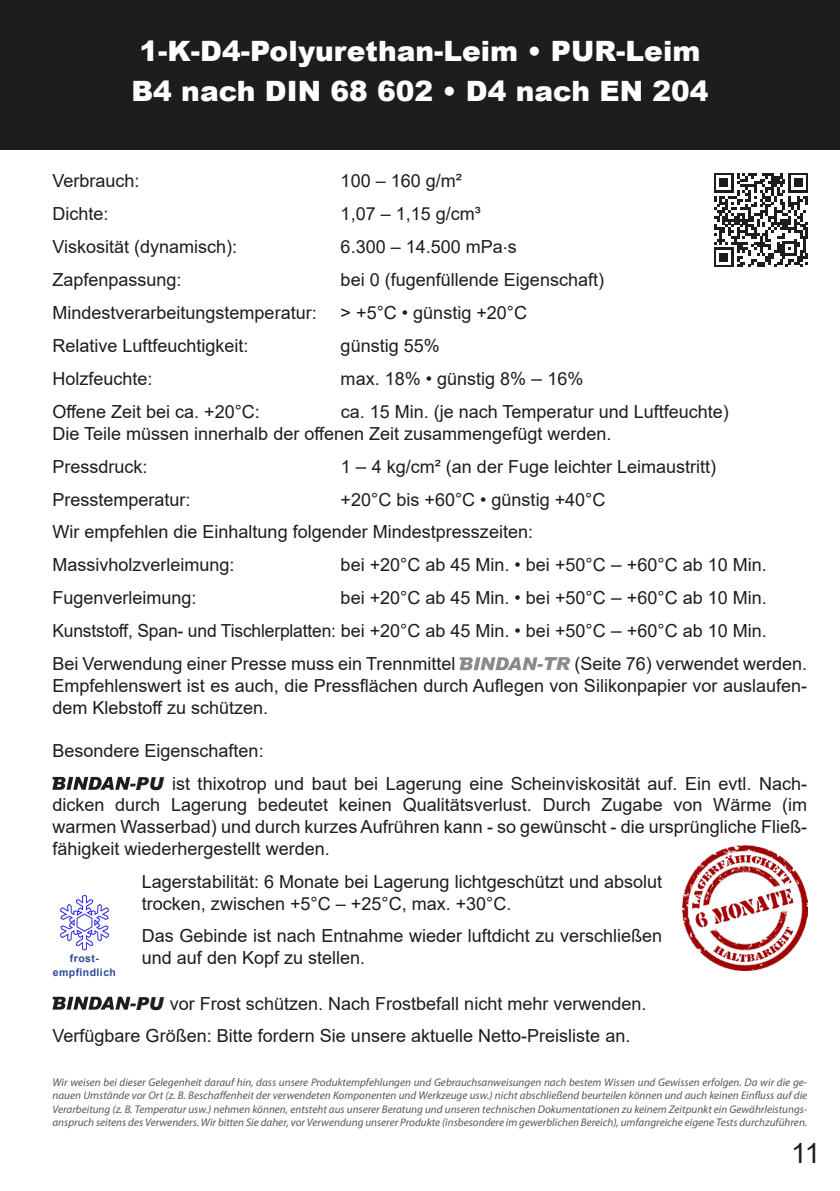
<style>
.page{position:relative;width:840px;height:1191px;background:#fff}
.page>*{position:absolute;margin:0;border:0;box-sizing:border-box;transform-origin:0 0}
.t1{font:900 28px/39.4px "Arial";color:#fff}
.t2{font:28px "Arial";color:#1d1d1b}
.t3{font:18px/21.6px "Arial";color:#1d1d1b}
.t4{font:italic 11.2px/13.4px "Myriad Pro";color:#575756;text-align:justify}
.t5{font:700 10.4px/14.2px "Arial";letter-spacing:.04em;color:#2c4a9a;text-align:center}
.s1{font-size:19px}
.s2{font-weight:900;font-style:italic;color:#888c8f}
.s3{font-weight:900;font-style:italic}
</style>
<div class="page">
<svg style="left:459px;top:657px;width:83px;height:13px"></svg>
<svg style="left:52px;top:777px;width:84px;height:12px"></svg>
<div style="left:0;top:0;width:839px;height:150px;background:#1d1d1b"></div>
<img style="left:682px;top:845px;width:124px;height:125px">
<img style="left:60px;top:894px;width:49px;height:57px">
<svg style="left:714px;top:173px;width:93px;height:94px"></svg>
<svg style="left:52px;top:996px;width:84px;height:13px"></svg>
<h1 class="t1" style="left:131px;top:31px;width:578px">1-K-D4-Polyurethan-Leim • PUR-Leim<br>B4 nach DIN 68 602 • D4 nach EN 204</h1>
<p class="t3" style="left:52px;top:170px;width:89px">Verbrauch:</p>
<p class="t3" style="left:340px;top:170px;width:123px">100 – 160 g/m²</p>
<p class="t3" style="left:52px;top:203px;width:58px">Dichte:</p>
<p class="t3" style="left:340px;top:203px;width:142px">1,07 – 1,15 g/cm³</p>
<p class="t3" style="left:52px;top:236px;width:186px">Viskosität (dynamisch):</p>
<p class="t3" style="left:340px;top:236px;width:178px">6.300 – 14.500 mPa.s</p>
<p class="t3" style="left:52px;top:269px;width:131px">Zapfenpassung:</p>
<p class="t3" style="left:340px;top:269px;width:265px">bei 0 (fugenfüllende Eigenschaft)</p>
<p class="t3" style="left:52px;top:302px;width:266px">Mindestverarbeitungstemperatur:</p>
<p class="t3" style="left:340px;top:302px;width:188px">&gt; +5°C • günstig +20°C</p>
<p class="t3" style="left:52px;top:335px;width:198px">Relative Luftfeuchtigkeit:</p>
<p class="t3" style="left:340px;top:335px;width:101px">günstig 55%</p>
<p class="t3" style="left:52px;top:368px;width:102px">Holzfeuchte:</p>
<p class="t3" style="left:340px;top:368px;width:244px">max. 18% • günstig 8% <span class="s1">–</span> 16%</p>
<p class="t3" style="left:52px;top:401px;width:209px">Offene Zeit bei ca. +20°C:</p>
<p class="t3" style="left:52px;top:401px;width:677px;text-indent:288px">ca. 15 Min. (je nach Temperatur und Luftfeuchte)<br>Die Teile müssen innerhalb der offenen Zeit zusammengefügt werden.</p>
<p class="t3" style="left:52px;top:455px;width:97px">Pressdruck:</p>
<p class="t3" style="left:340px;top:455px;width:377px">1 <span class="s1">–</span> 4 kg/cm² (an der Fuge leichter Leimaustritt)</p>
<p class="t3" style="left:52px;top:488px;width:140px">Presstemperatur:</p>
<p class="t3" style="left:52px;top:482px;width:554px;line-height:33px;text-indent:288px">+20°C bis +60°C • günstig +40°C<br>Wir empfehlen die Einhaltung folgender Mindestpresszeiten:<br>Massivholzverleimung:</p>
<p class="t3" style="left:340px;top:554px;width:427px">bei +20°C ab 45 Min. • bei +50°C <span class="s1">–</span> +60°C ab 10 Min.</p>
<p class="t3" style="left:52px;top:581px;width:715px;line-height:33px;text-align:justify;text-indent:288px">bei +20°C ab 45 Min. • bei +50°C <span class="s1">–</span> +60°C ab 10 Min.<br>Kunststoff, Span- und Tischlerplatten: bei +20°C ab 45 Min. • bei +50°C <span class="s1">–</span> +60°C ab 10 Min.<br>Bei Verwendung einer Presse muss ein Trennmittel</p>
<p class="t3" style="left:52px;top:587px;width:146px">Fugenverleimung:</p>
<p class="t3" style="left:52px;top:653px;width:756px;text-align:justify;text-indent:490px"><span class="s2">TR</span> (Seite 76) verwendet werden.<br>Empfehlenswert ist es auch, die Pressflächen durch Auflegen von Silikonpapier vor auslaufen&shy;dem Klebstoff zu schützen.</p>
<p class="t3" style="left:135px;top:734px;width:672px;line-height:33px;text-indent:-83px">Besondere Eigenschaften:<br><span class="s3">PU</span> ist thixotrop und baut bei Lagerung eine Scheinviskosität auf. Ein evtl. Nach-</p>
<p class="t3" style="left:52px;top:794px;width:755px;text-align:justify">dicken durch Lagerung bedeutet keinen Qualitätsverlust. Durch Zugabe von Wärme (im warmen Wasserbad) und durch kurzes Aufrühren kann - so gewünscht - die ursprüngliche Fließ&shy;fähigkeit wiederhergestellt werden.</p>
<p class="t3" style="left:142px;top:870px;width:521px">Lagerstabilität: 6 Monate bei Lagerung lichtgeschützt und absolut trocken, zwischen +5°C – +25°C, max. +30°C.</p>
<p class="t3" style="left:142px;top:925px;width:521px">Das Gebinde ist nach Entnahme wieder luftdicht zu verschließen und auf den Kopf zu stellen.</p>
<p class="t3" style="left:52px;top:986px;width:595px;line-height:33px;text-indent:83px"><span class="s3">PU</span> vor Frost schützen. Nach Frostbefall nicht mehr verwenden.<br>Verfügbare Größen: Bitte fordern Sie unsere aktuelle Netto-Preisliste an.</p>
<p class="t5" style="left:53px;top:951px;width:65px">frost&shy;empfindlich</p>
<p class="t4" style="left:52px;top:1075px;width:756px">Wir weisen bei dieser Gelegenheit darauf hin, dass unsere Produktempfehlungen und Gebrauchsanweisungen nach bestem Wissen und Gewissen erfolgen. Da wir die ge&shy;nauen Umstände vor Ort (z. B. Beschaffenheit der verwendeten Komponenten und Werkzeuge usw.) nicht abschließend beurteilen können und auch keinen Einfluss auf die Verarbeitung (z. B. Temperatur usw.) nehmen können, entsteht aus unserer Beratung und unseren technischen Dokumentationen zu keinem Zeitpunkt ein Gewährleistungs&shy;anspruch seitens des Verwenders. Wir bitten Sie daher, vor Verwendung unserer Produkte (insbesondere im gewerblichen Bereich), umfangreiche eigene Tests durchzuführen.</p>
<h1 class="t2" style="left:790px;top:1133px;width:31px">11</h1>
</div>
